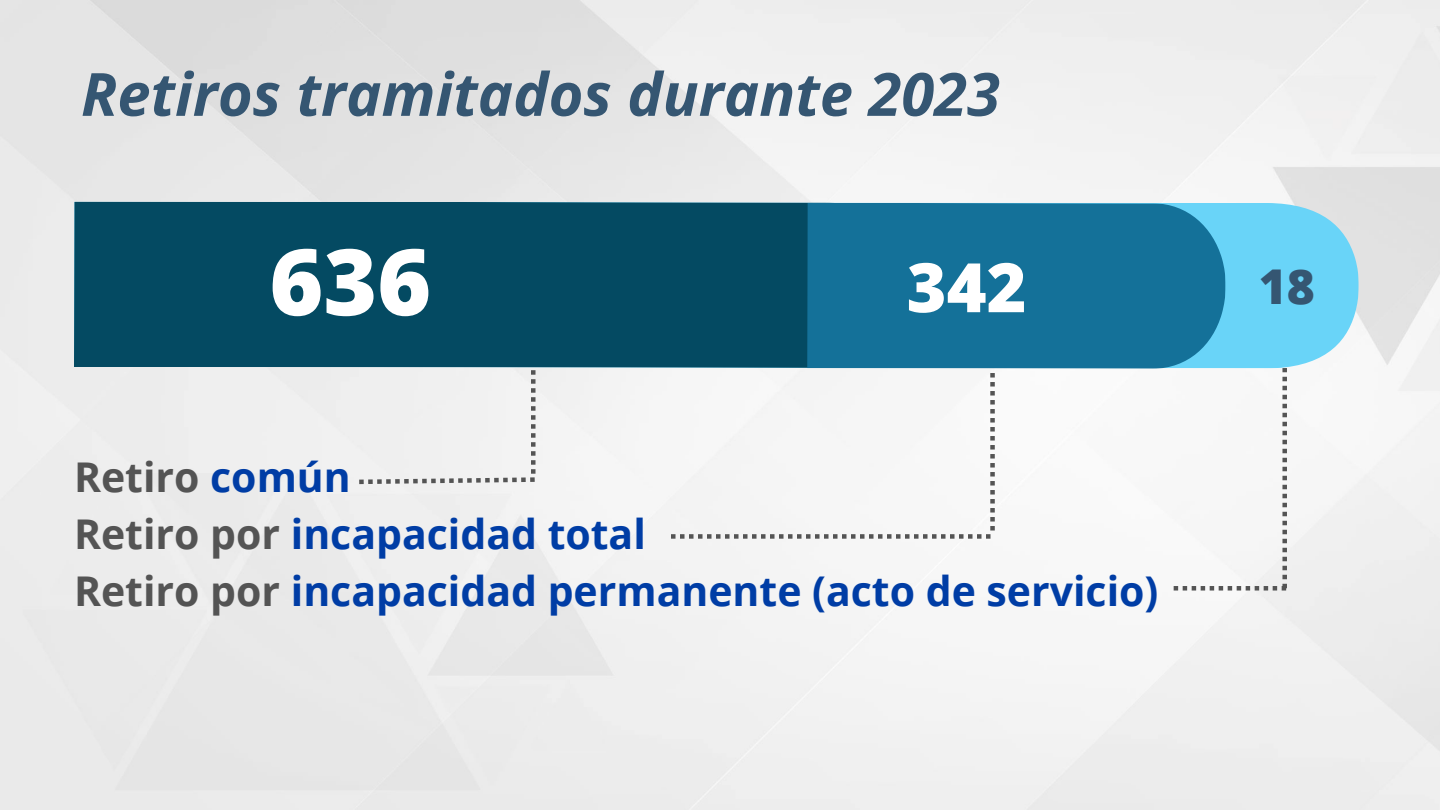
<style>
.page{position:relative;width:1440px;height:810px;background:#fff}
.page>*{position:absolute;margin:0;border:0;box-sizing:border-box;transform-origin:0 0}
.t1{font:800 92px "Open Sans";color:#fff}
.t2{font:800 68.2px "Open Sans";color:#fff}
.t3{font:italic 700 59.7px "Open Sans";color:#355672}
.t4{font:800 48px "Open Sans";color:#355672}
.t5{font:700 41px/57px "Open Sans";color:#003da5}
.s1{color:#545454}
</style>
<div class="page">
<svg style="left:907px;top:202px;width:452px;height:166px;background:#7bd7f6"></svg>
<div style="left:74px;top:202px;width:833px;height:166px;background:#044a62"></div>
<div style="left:807px;top:203px;width:419px;height:166px;background:#147199"></div>
<div style="left:359px;top:370px;width:177px;height:114px;background:#f0f0f0"></div>
<div style="left:671px;top:373px;width:324px;height:166px;background:#f6f6f6"></div>
<svg style="left:1174px;top:368px;width:113px;height:223px"></svg>
<h3 class="t3" style="left:81px;top:52px;width:920px">Retiros tramitados durante 2023</h3>
<h1 class="t1" style="left:269px;top:217px;width:163px">636</h1>
<h2 class="t2" style="left:907px;top:239px;width:121px">342</h2>
<p class="t4" style="left:1259px;top:253px;width:58px">18</p>
<p class="t5" style="left:74px;top:447px;width:1086px"><span class="s1">Retiro</span> común<br><span class="s1">Retiro por</span> incapacidad total<br><span class="s1">Retiro por</span> incapacidad permanente (acto de servicio)</p>
</div>
